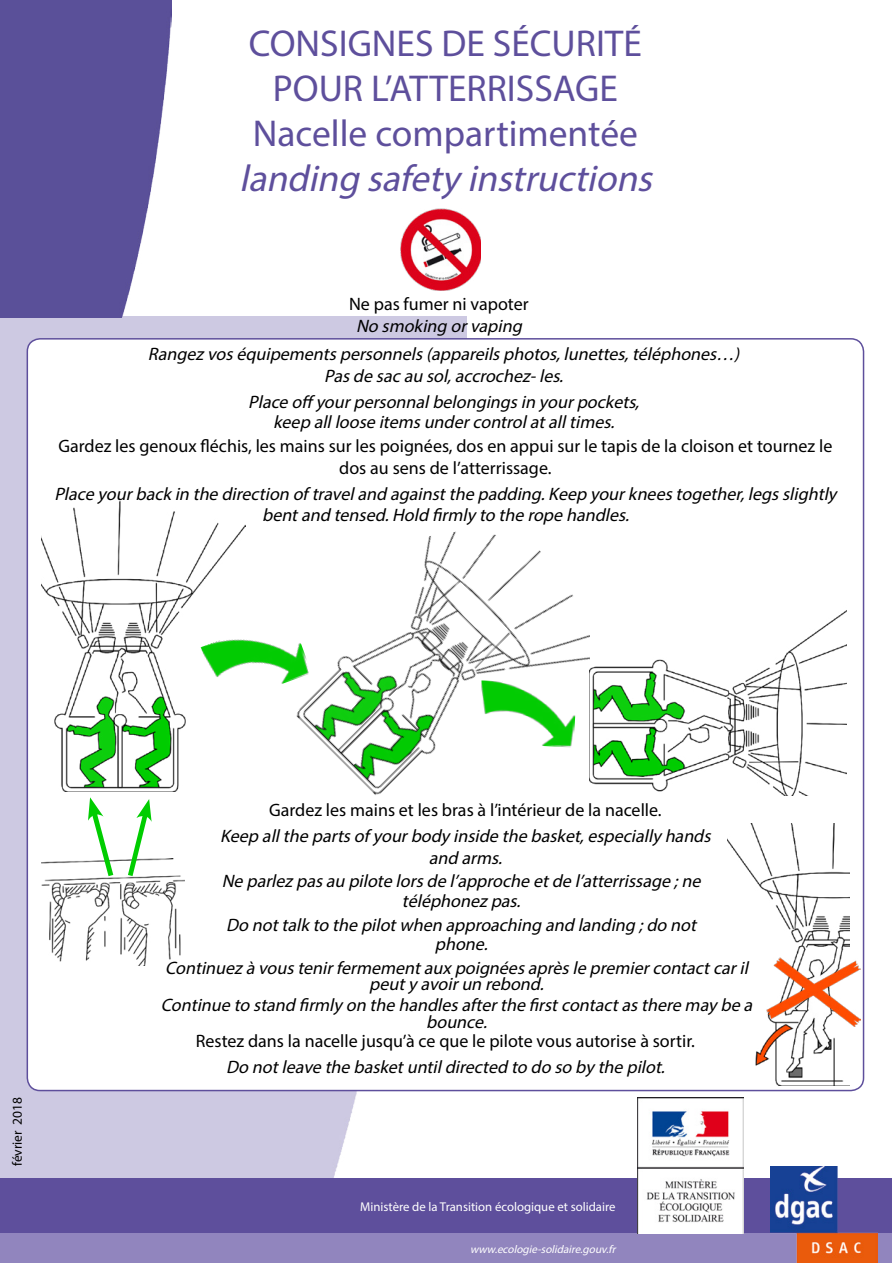
<style>
.page{position:relative;width:893px;height:1263px;background:#fff}
.page>*{position:absolute;margin:0;border:0;box-sizing:border-box;transform-origin:0 0}
.t1{font:37.5px/45px "Myriad Pro";color:#5e4f9c;text-align:center}
.t2{font:italic 37.5px "Myriad Pro";color:#5e4f9c}
.t3{font:italic 18px/21.6px "Myriad Pro";color:#000;text-align:center}
.t4{font:18px/21.6px "Myriad Pro";color:#000;text-align:center}
.t5{font:13.5px "Myriad Pro";color:#000}
.t6{font:12.75px "Myriad Pro";color:#fff}
.t7{font:italic 11.25px "Myriad Pro";color:#fff}
</style>
<div class="page">
<img style="left:0;top:316px;width:466px;height:862px">
<div style="left:0;top:1178px;width:892px;height:55px;background:#5e4f9c"></div>
<div style="left:0;top:1233px;width:892px;height:30px;background:#9185be"></div>
<img style="left:771px;top:1166px;width:106px;height:97px">
<img style="left:638px;top:1097px;width:106px;height:136px">
<hr style="left:892px;top:1178px;width:1px;height:55px;background:#5e4f9c">
<hr style="left:892px;top:1233px;width:1px;height:30px;background:#9185be">
<img style="left:0;top:0;width:171px;height:318px">
<div style="left:27px;top:339px;width:836px;height:751px;background:#fff;border-radius:13px"></div>
<img style="left:41px;top:502px;width:205px;height:290px">
<img style="left:296px;top:531px;width:294px;height:264px">
<img style="left:590px;top:610px;width:256px;height:185px">
<img style="left:201px;top:615px;width:111px;height:91px">
<img style="left:478px;top:680px;width:99px;height:67px">
<img style="left:42px;top:859px;width:143px;height:106px">
<svg style="left:87px;top:797px;width:30px;height:84px"></svg>
<svg style="left:124px;top:799px;width:28px;height:82px"></svg>
<img style="left:727px;top:824px;width:122px;height:261px">
<img style="left:766px;top:957px;width:95px;height:70px">
<img style="left:401px;top:208px;width:79px;height:82px">
<h1 class="t1" style="left:249px;top:20px;width:395px">CONSIGNES DE SÉCURITÉ<br>POUR L’ATTERRISSAGE<br>Nacelle compartimentée</h1>
<h1 class="t2" style="left:239px;top:155px;width:424px">landing safetyinstructions</h1>
<p class="t4" style="left:349px;top:293px;width:181px">Ne pas fumer ni vapoter</p>
<p class="t3" style="left:356px;top:315px;width:172px">No smoking orvaping</p>
<p class="t3" style="left:148px;top:343px;width:597px">Rangezvoséquipementspersonnels(appareilsphotos,lunettes,téléphones…)<br>Pasde sacau sol,accrochez-les.</p>
<p class="t3" style="left:248px;top:391px;width:397px;line-height:20.7px">Place off yourpersonnalbelongingsin yourpockets, keep allloose itemsundercontrolatalltimes.</p>
<p class="t4" style="left:58px;top:435px;width:775px">Gardez les genoux fléchis, les mains sur les poignées, dos en appui sur le tapis de la cloison et tournez le dos au sens de l’atterrissage.</p>
<p class="t3" style="left:54px;top:482px;width:788px">Place yourbackin the direction oftraveland againstthe padding.Keep yourkneestogether,legsslightly bentand tensed.Hold firmlyto the rope handles.</p>
<p class="t5" style="left:9px;top:1166px;width:71px;rotate:-90deg">février 2018</p>
<p class="t4" style="left:269px;top:799px;width:394px">Gardez les mains et les bras à l’intérieur de la nacelle.</p>
<p class="t3" style="left:220px;top:825px;width:497px">Keep allthe partsofyourbodyinside the basket,especiallyhands and arms.</p>
<p class="t3" style="left:222px;top:871px;width:485px;line-height:19.5px">Ne parlezpasau pilote lorsde l’approche etde l’atterrissage ;ne téléphonezpas.</p>
<p class="t3" style="left:226px;top:914px;width:476px;line-height:19.5px">Do nottalkto the pilotwhen approaching and landing ;do not phone.</p>
<p class="t3" style="left:165px;top:959px;width:589px;line-height:16.5px">Continuezà voustenirfermementauxpoignéesaprèsle premiercontactcaril peutyavoirun rebond.</p>
<p class="t3" style="left:161px;top:996px;width:598px;line-height:16.5px">Continue to stand firmlyon the handlesafterthe firstcontactasthere maybe a bounce.</p>
<p class="t4" style="left:196px;top:1030px;width:501px">Restez dans la nacelle jusqu’à ce que le pilote vous autorise à sortir.</p>
<p class="t3" style="left:226px;top:1056px;width:445px">Do notleave the basketuntildirected to do so bythe pilot.</p>
<p class="t6" style="left:360px;top:1199px;width:257px">Ministère de la Transition écologique et solidaire</p>
<p class="t7" style="left:470px;top:1242px;width:150px">www.ecologie-solidaire.gouv.fr</p>
</div>
